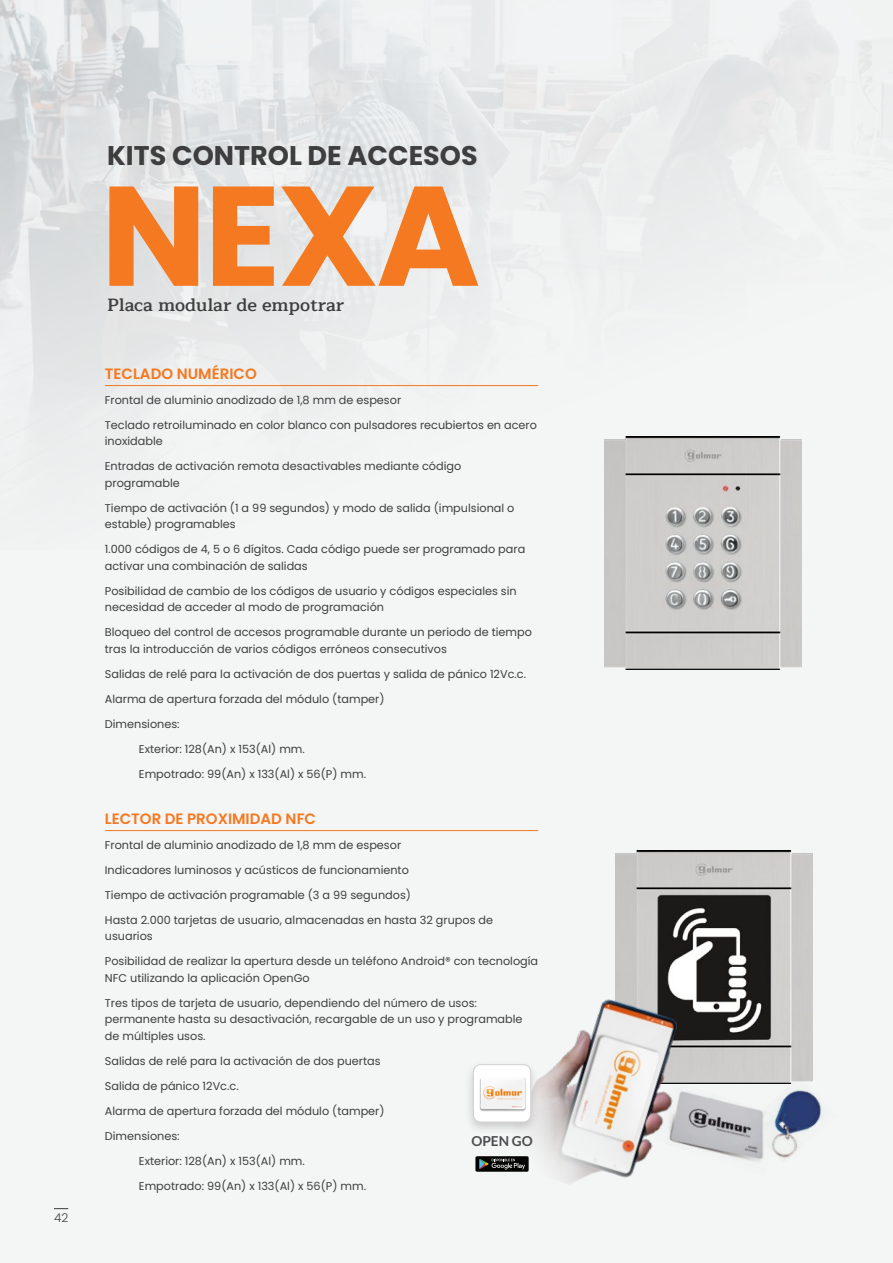
<style>
.page{position:relative;width:893px;height:1263px;background:#f4f5f5}
.page>*{position:absolute;margin:0;border:0;box-sizing:border-box;transform-origin:0 0}
.codigo{font:700 141.45px "Poppins";color:#f47921}
.codigo-2{font:700 27px "Poppins";color:#3e3e3f}
.t1{font:600 18px "Maitree";color:#3e3e3f}
.t2{font:600 15px "Poppins";color:#f47921}
.t3{font:700 13.8px "Lato";color:#4b4c4d}
.t4{font:300 12px "Poppins";color:#3e3e3f}
.Texto_producto{font:11.25px/16.5px "Poppins";color:#3e3e3f}
</style>
<div class="page">
<img style="left:0;top:0;width:892px;height:549px">
<hr style="left:105px;top:385px;width:433px;height:1px;background:#f47921">
<hr style="left:105px;top:830px;width:433px;height:1px;background:#f47921">
<img style="left:605px;top:437px;width:197px;height:233px">
<img style="left:616px;top:851px;width:196px;height:230px">
<img style="left:747px;top:1075px;width:75px;height:84px">
<img style="left:700px;top:1081px;width:83px;height:81px">
<img style="left:537px;top:975px;width:163px;height:209px">
<div style="left:465px;top:1060px;width:75px;height:75px;background:#231f20;opacity:.2"></div>
<img style="left:473px;top:1065px;width:58px;height:57px">
<div style="left:473px;top:1064px;width:58px;height:58px;border:1px solid #d1d2d4;border-radius:7px"></div>
<svg style="left:475px;top:1156px;width:54px;height:16px"></svg>
<p class="t4" style="left:54px;top:1210px;width:16px">42</p>
<p class="codigo-2" style="left:107px;top:140px;width:372px">KITS CONTROL DE ACCESOS</p>
<p class="codigo" style="left:101px;top:154px;width:381px">NEXA</p>
<p class="t1" style="left:107px;top:290px;width:239px">Placa modular de empotrar</p>
<p class="t2" style="left:105px;top:365px;width:153px">TECLADO NUMÉRICO</p>
<p class="Texto_producto" style="left:105px;top:392px;width:298px">Frontal de aluminio anodizado de 1,8 mm de espesor</p>
<p class="Texto_producto" style="left:105px;top:417px;width:434px">Teclado retroiluminado en color blanco con pulsadores recubiertos en acero inoxidable</p>
<p class="Texto_producto" style="left:105px;top:458px;width:358px">Entradas de activación remota desactivables mediante código programable</p>
<p class="Texto_producto" style="left:105px;top:500px;width:411px">Tiempo de activación (1 a 99 segundos) y modo de salida (impulsional o estable) programables</p>
<p class="Texto_producto" style="left:105px;top:541px;width:422px">1.000 códigos de 4, 5 o 6 dígitos. Cada código puede ser programado para activar una combinación de salidas</p>
<p class="Texto_producto" style="left:105px;top:583px;width:413px">Posibilidad de cambio de los códigos de usuario y códigos especiales sin necesidad de acceder al modo de programación</p>
<p class="Texto_producto" style="left:105px;top:624px;width:429px">Bloqueo del control de accesos programable durante un periodo de tiempo tras la introducción de varios códigos erróneos consecutivos</p>
<p class="Texto_producto" style="left:105px;top:666px;width:423px">Salidas de relé para la activación de dos puertas y salida de pánico 12Vc.c.</p>
<p class="Texto_producto" style="left:105px;top:691px;width:281px">Alarma de apertura forzada del módulo (tamper)</p>
<p class="Texto_producto" style="left:105px;top:716px;width:76px">Dimensiones:</p>
<p class="Texto_producto" style="left:139px;top:741px;width:167px">Exterior: 128(An) x 153(Al) mm.</p>
<p class="Texto_producto" style="left:139px;top:766px;width:229px">Empotrado: 99(An) x 133(Al) x 56(P) mm.</p>
<p class="t2" style="left:105px;top:810px;width:213px">LECTOR DE PROXIMIDAD NFC</p>
<p class="Texto_producto" style="left:105px;top:837px;width:298px">Frontal de aluminio anodizado de 1,8 mm de espesor</p>
<p class="Texto_producto" style="left:105px;top:862px;width:306px">Indicadores luminosos y acústicos de funcionamiento</p>
<p class="Texto_producto" style="left:105px;top:887px;width:308px">Tiempo de activación programable (3 a 99 segundos)</p>
<p class="Texto_producto" style="left:105px;top:912px;width:390px">Hasta 2.000 tarjetas de usuario, almacenadas en hasta 32 grupos de usuarios</p>
<p class="Texto_producto" style="left:105px;top:953px;width:435px">Posibilidad de realizar la apertura desde un teléfono Android® con tecnología<br>NFC utilizando la aplicación OpenGo</p>
<p class="Texto_producto" style="left:105px;top:995px;width:419px">Tres tipos de tarjeta de usuario, dependiendo del número de usos: permanente hasta su desactivación, recargable de un uso y programable de múltiples usos.</p>
<p class="Texto_producto" style="left:105px;top:1053px;width:277px">Salidas de relé para la activación de dos puertas</p>
<p class="Texto_producto" style="left:105px;top:1078px;width:135px">Salida de pánico 12Vc.c.</p>
<p class="Texto_producto" style="left:105px;top:1103px;width:281px">Alarma de apertura forzada del módulo (tamper)</p>
<p class="Texto_producto" style="left:105px;top:1128px;width:76px">Dimensiones:</p>
<p class="Texto_producto" style="left:139px;top:1153px;width:167px">Exterior: 128(An) x 153(Al) mm.</p>
<p class="Texto_producto" style="left:139px;top:1178px;width:229px">Empotrado: 99(An) x 133(Al) x 56(P) mm.</p>
<p class="t3" style="left:471px;top:1133px;width:63px">OPEN GO</p>
</div>
